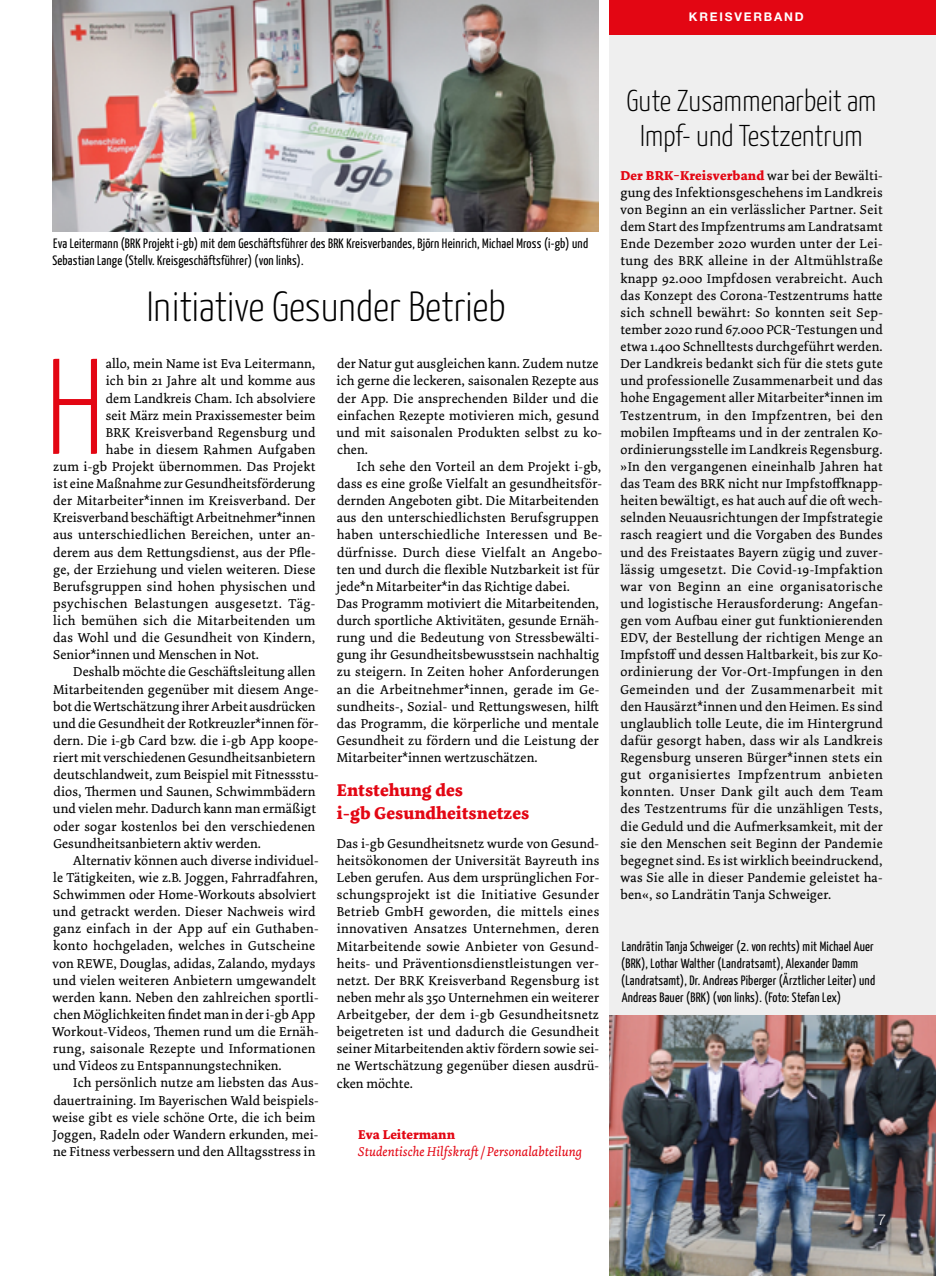
<style>
.page{position:relative;width:936px;height:1276px;background:#fff}
.page>*{position:absolute;margin:0;border:0;box-sizing:border-box;transform-origin:0 0}
.t1{font:300 135.75px "Yanone Kaffeesatz";color:#e30613}
.t2{font:300 42px "Yanone Kaffeesatz";color:#000}
.t3{font:300 30px/34.2px "Yanone Kaffeesatz";color:#000;text-align:center}
.t4{font:700 18px/22.5px "Dolly Pro";letter-spacing:.005em;color:#e30613}
.t5{font:300 15px "Helvetica Neue LT Std";color:#fff}
.t6{font:13.5px/17.1px "Dolly Pro";letter-spacing:.01em;color:#000}
.t7{font:13.5px/17.1px "Yanone Kaffeesatz";letter-spacing:.015em;color:#000}
.t8{font:italic 13.5px "Dolly Pro";letter-spacing:.005em;color:#e30613}
.t9{font:13.5px "Dolly Pro";letter-spacing:.03em;color:#000}
.t10{font:700 13.5px "Dolly Pro";letter-spacing:.005em;color:#e30613}
.t11{font:700 12px "Helvetica Neue LT Std";letter-spacing:.15em;color:#fff}
.s1{font-weight:700;color:#e30613}
</style>
<div class="page">
<div style="left:609px;top:0;width:326px;height:1276px;background:#efefef"></div>
<img style="left:53px;top:0;width:545px;height:231px">
<img style="left:609px;top:1015px;width:326px;height:261px">
<div style="left:609px;top:0;width:326px;height:34px;background:#e30613"></div>
<p class="t11" style="left:689px;top:10px;width:116px">KREISVERBAND</p>
<p class="t7" style="left:52px;top:235px;width:537px">Eva Leitermann (BRK Projekt i-gb) mit dem Geschäftsführer des BRK Kreisverbandes, Björn Heinrich, Michael Mross (i-gb) und<br>Sebastian Lange (Stellv. Kreisgeschäftsführer) (von links).</p>
<h2 class="t2" style="left:147px;top:281px;width:360px">Initiative Gesunder Betrieb</h2>
<p class="t6" style="left:336px;top:355px;width:267px">der Natur gut ausgleichen kann. Zudem nutze ich gerne die leckeren, saisonalen Rezepte aus der App. Die ansprechenden Bilder und die einfachen Rezepte motivieren mich, gesund und mit saisonalen Produkten selbst zu ko&shy;chen.</p>
<p class="t6" style="left:336px;top:458px;width:267px;text-indent:20px">Ich sehe den Vorteil an dem Projekt i-gb, dass es eine große Vielfalt an gesundheitsför&shy;dernden Angeboten gibt. Die Mitarbeitenden aus den unterschiedlichsten Berufsgruppen haben unterschiedliche Interessen und Be&shy;dürfnisse. Durch diese Vielfalt an Angebo&shy;ten und durch die flexible Nutzbarkeit ist für jede*n Mitarbeiter*in das Richtige dabei.<br>Das Programm motiviert die Mitarbeitenden, durch sportliche Aktivitäten, gesunde Ernäh&shy;rung und die Bedeutung von Stressbewälti&shy;gung ihr Gesundheitsbewusstsein nachhaltig zu steigern. In Zeiten hoher Anforderungen an die Arbeitnehmer*innen, gerade im Ge&shy;sundheits-, Sozial- und Rettungswesen, hilft das Programm, die körperliche und mentale Gesundheit zu fördern und die Leistung der Mitarbeiter*innen wertzuschätzen.</p>
<h3 class="t4" style="left:337px;top:779px;width:194px">Entstehung des<br>i-gb Gesundheitsnetzes</h3>
<p class="t6" style="left:337px;top:835px;width:264px;text-align:justify">Das i-gb Gesundheitsnetz wurde von Gesund&shy;heitsökonomen der Universität Bayreuth ins Leben gerufen. Aus dem ursprünglichen For&shy;schungsprojekt ist die Initiative Gesunder Betrieb GmbH geworden, die mittels eines innovativen Ansatzes Unternehmen, deren Mitarbeitende sowie Anbieter von Gesund&shy;heits- und Präventionsdienstleistungen ver&shy;netzt. Der BRK Kreisverband Regensburg ist neben mehr als 350 Unternehmen ein weiterer Arbeitgeber, der dem i-gb Gesundheitsnetz beigetreten ist und dadurch die Gesundheit seiner Mitarbeitenden aktiv fördern sowie sei&shy;ne Wertschätzung gegenüber diesen ausdrü&shy;cken möchte.</p>
<h1 class="t1" style="left:45px;top:325px;width:61px">H</h1>
<p class="t6" style="left:106px;top:355px;width:211px">allo, mein Name ist Eva Leitermann,</p>
<p class="t6" style="left:106px;top:372px;width:211px">ich bin 21 Jahre alt und komme aus</p>
<p class="t6" style="left:106px;top:389px;width:211px">dem Landkreis Cham. Ich absolviere</p>
<p class="t6" style="left:106px;top:407px;width:211px">seit März mein Praxissemester beim</p>
<p class="t6" style="left:106px;top:424px;width:211px">BRK Kreisverband Regensburg und</p>
<p class="t6" style="left:106px;top:441px;width:211px">habe in diesem Rahmen Aufgaben</p>
<p class="t6" style="left:53px;top:458px;width:264px">zum i-gb Projekt übernommen. Das Projekt</p>
<p class="t6" style="left:53px;top:475px;width:264px">ist eine Maßnahme zur Gesundheitsförderung</p>
<p class="t6" style="left:53px;top:492px;width:264px">der Mitarbeiter*innen im Kreisverband. Der</p>
<p class="t6" style="left:53px;top:509px;width:264px">Kreisverband beschäftigt Arbeitnehmer*innen</p>
<p class="t6" style="left:53px;top:526px;width:264px">aus unterschiedlichen Bereichen, unter an-</p>
<p class="t6" style="left:53px;top:543px;width:264px">derem aus dem Rettungsdienst, aus der Pfle-</p>
<p class="t6" style="left:53px;top:561px;width:264px">ge, der Erziehung und vielen weiteren. Diese</p>
<p class="t6" style="left:53px;top:578px;width:264px">Berufsgruppen sind hohen physischen und</p>
<p class="t9" style="left:53px;top:595px;width:264px">psychischen Belastungen ausgesetzt. Täg-</p>
<p class="t6" style="left:53px;top:612px;width:264px">lich bemühen sich die Mitarbeitenden um</p>
<p class="t6" style="left:53px;top:629px;width:264px">das Wohl und die Gesundheit von Kindern,</p>
<p class="t6" style="left:53px;top:646px;width:207px">Senior*innen und Menschen in Not.</p>
<p class="t6" style="left:73px;top:663px;width:243px">Deshalb möchte die Geschäftsleitung allen</p>
<p class="t6" style="left:53px;top:680px;width:267px">Mitarbeitenden gegenüber mit diesem Ange-</p>
<p class="t6" style="left:53px;top:698px;width:264px">bot die Wertschätzung ihrer Arbeit ausdrücken</p>
<p class="t6" style="left:53px;top:715px;width:267px">und die Gesundheit der Rotkreuzler*innen för-</p>
<p class="t6" style="left:53px;top:732px;width:266px">dern. Die i-gb Card bzw. die i-gb App koope-</p>
<p class="t6" style="left:53px;top:749px;width:264px">riert mit verschiedenen Gesundheitsanbietern</p>
<p class="t6" style="left:53px;top:766px;width:267px">deutschlandweit, zum Beispiel mit Fitnessstu-</p>
<p class="t6" style="left:53px;top:783px;width:263px">dios, Thermen und Saunen, Schwimmbädern</p>
<p class="t6" style="left:53px;top:800px;width:264px">und vielen mehr. Dadurch kann man ermäßigt</p>
<p class="t6" style="left:53px;top:817px;width:263px">oder sogar kostenlos bei den verschiedenen</p>
<p class="t6" style="left:53px;top:834px;width:209px">Gesundheitsanbietern aktiv werden.</p>
<p class="t6" style="left:73px;top:852px;width:247px">Alternativ können auch diverse individuel-</p>
<p class="t6" style="left:53px;top:869px;width:266px">le Tätigkeiten, wie z.B. Joggen, Fahrradfahren,</p>
<p class="t6" style="left:53px;top:886px;width:264px">Schwimmen oder Home-Workouts absolviert</p>
<p class="t6" style="left:53px;top:903px;width:264px">und getrackt werden. Dieser Nachweis wird</p>
<p class="t6" style="left:53px;top:920px;width:267px">ganz einfach in der App auf ein Guthaben-</p>
<p class="t6" style="left:53px;top:937px;width:263px">konto hochgeladen, welches in Gutscheine</p>
<p class="t6" style="left:53px;top:954px;width:264px">von REWE, Douglas, adidas, Zalando, mydays</p>
<p class="t6" style="left:53px;top:971px;width:265px">und vielen weiteren Anbietern umgewandelt</p>
<p class="t6" style="left:52px;top:989px;width:267px">werden kann. Neben den zahlreichen sportli-</p>
<p class="t6" style="left:53px;top:1006px;width:263px">chen Möglichkeiten findet man in der i-gb App</p>
<p class="t6" style="left:52px;top:1023px;width:268px">Workout-Videos, Themen rund um die Ernäh-</p>
<p class="t6" style="left:53px;top:1040px;width:264px">rung, saisonale Rezepte und Informationen</p>
<p class="t6" style="left:53px;top:1057px;width:230px">und Videos zu Entspannungstechniken.</p>
<p class="t6" style="left:73px;top:1074px;width:247px">Ich persönlich nutze am liebsten das Aus-</p>
<p class="t6" style="left:53px;top:1091px;width:266px">dauertraining. Im Bayerischen Wald beispiels-</p>
<p class="t6" style="left:52px;top:1108px;width:264px">weise gibt es viele schöne Orte, die ich beim</p>
<p class="t6" style="left:53px;top:1125px;width:267px">Joggen, Radeln oder Wandern erkunden, mei-</p>
<p class="t6" style="left:53px;top:1143px;width:264px">ne Fitness verbessern und den Alltagsstress in</p>
<p class="t10" style="left:358px;top:1125px;width:98px">Eva Leitermann</p>
<p class="t8" style="left:358px;top:1143px;width:225px">Studentische Hilfskraft / Personalabteilung</p>
<h3 class="t3" style="left:626px;top:84px;width:251px">Gute Zusammenarbeit am<br>Impf- und Testzentrum</h3>
<p class="t6" style="left:620px;top:167px;width:264px;text-align:justify"><span class="s1">Der BRK-Kreisverband</span> war bei der Bewälti&shy;gung des Infektionsgeschehens im Landkreis von Beginn an ein verlässlicher Partner. Seit dem Start des Impfzentrums am Landratsamt Ende Dezember 2020 wurden unter der Lei&shy;tung des BRK alleine in der Altmühlstraße knapp 92.000 Impfdosen verabreicht. Auch das Konzept des Corona-Testzentrums hatte sich schnell bewährt: So konnten seit Sep&shy;tember 2020 rund 67.000 PCR-Testungen und etwa 1.400 Schnelltests durchgeführt werden.<br>Der Landkreis bedankt sich für die stets gute und professionelle Zusammenarbeit und das hohe Engagement aller Mitarbeiter*innen im Testzentrum, in den Impfzentren, bei den mobilen Impfteams und in der zentralen Ko&shy;ordinierungsstelle im Landkreis Regensburg. »In den vergangenen eineinhalb Jahren hat das Team des BRK nicht nur Impfstoffknapp&shy;heiten bewältigt, es hat auch auf die oft wech&shy;selnden Neuausrichtungen der Impfstrategie rasch reagiert und die Vorgaben des Bundes und des Freistaates Bayern zügig und zuver&shy;lässig umgesetzt. Die Covid-19-Impfaktion war von Beginn an eine organisatorische und logistische Herausforderung: Angefan&shy;gen vom Aufbau einer gut funktionierenden EDV, der Bestellung der richtigen Menge an Impfstoff und dessen Haltbarkeit, bis zur Ko&shy;ordinierung der Vor-Ort-Impfungen in den Gemeinden und der Zusammenarbeit mit den Hausärzt*innen und den Heimen. Es sind unglaublich tolle Leute, die im Hintergrund dafür gesorgt haben, dass wir als Landkreis Regensburg unseren Bürger*innen stets ein gut organisiertes Impfzentrum anbieten konnten. Unser Dank gilt auch dem Team des Testzentrums für die unzähligen Tests, die Geduld und die Aufmerksamkeit, mit der sie den Menschen seit Beginn der Pandemie begegnet sind. Es ist wirklich beeindruckend, was Sie alle in dieser Pandemie geleistet ha&shy;ben«, so Landrätin Tanja Schweiger.</p>
<p class="t7" style="left:621px;top:937px;width:255px">Landrätin Tanja Schweiger (2. von rechts) mit Michael Auer (BRK), Lothar Walther (Landratsamt), Alexander Damm (Landratsamt), Dr. Andreas Piberger (Ärztlicher Leiter) und Andreas Bauer (BRK) (von links). (Foto: Stefan Lex)</p>
<p class="t5" style="left:877px;top:1210px;width:10px">7</p>
</div>
